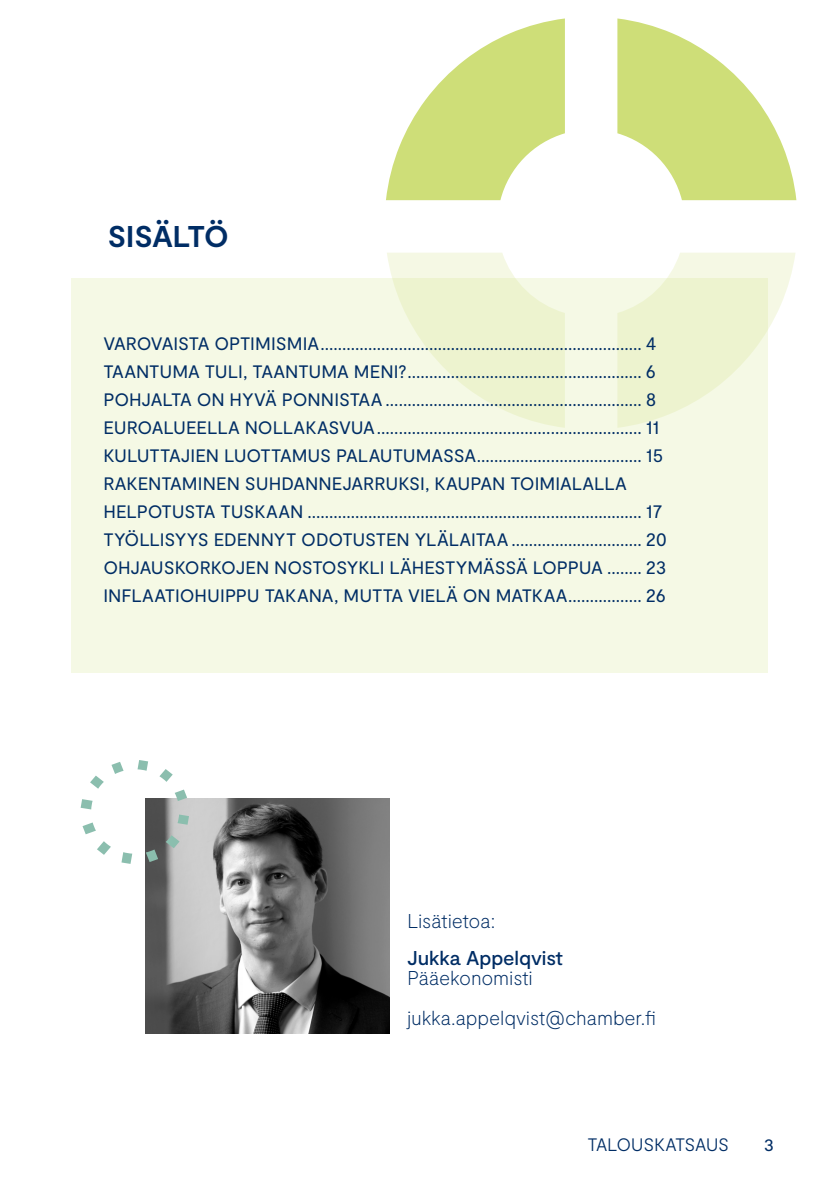
<style>
.page{position:relative;width:840px;height:1191px;background:#fff}
.page>*{position:absolute;margin:0;border:0;box-sizing:border-box;transform-origin:0 0}
.t1{font:700 30px "Moderat";letter-spacing:-.015em;color:#002d65}
.t2{font:100 20px/40px "Moderat";letter-spacing:-.01em;color:#002d65}
.t3{font:500 20px "Moderat";letter-spacing:-.005em;color:#002d65}
.t4{font:18px/28px "Moderat";letter-spacing:-.005em;color:#002d65}
.t5{font:300 18px "Moderat";letter-spacing:-.025em;color:#002d65}
</style>
<div class="page">
<div style="left:71px;top:278px;width:696px;height:394px;background:#f5f9e5"></div>
<svg style="left:387px;top:253px;width:177px;height:175px"></svg>
<svg style="left:617px;top:253px;width:178px;height:175px"></svg>
<svg style="left:386px;top:18px;width:178px;height:182px"></svg>
<svg style="left:617px;top:18px;width:179px;height:182px"></svg>
<img style="left:145px;top:798px;width:245px;height:235px">
<svg style="left:137px;top:760px;width:11px;height:10px"></svg>
<svg style="left:121px;top:852px;width:11px;height:12px"></svg>
<svg style="left:111px;top:762px;width:12px;height:12px"></svg>
<svg style="left:146px;top:849px;width:12px;height:13px"></svg>
<svg style="left:177px;top:814px;width:12px;height:10px"></svg>
<svg style="left:81px;top:799px;width:12px;height:10px"></svg>
<svg style="left:82px;top:822px;width:14px;height:12px"></svg>
<svg style="left:174px;top:789px;width:13px;height:12px"></svg>
<svg style="left:97px;top:841px;width:14px;height:14px"></svg>
<svg style="left:159px;top:769px;width:14px;height:13px"></svg>
<svg style="left:90px;top:775px;width:14px;height:13px"></svg>
<svg style="left:166px;top:835px;width:13px;height:13px"></svg>
<h1 class="t1" style="left:108px;top:219px;width:122px">SISÄLTÖ</h1>
<p class="t4" style="left:103px;top:330px;width:565px">VAROVAISTA OPTIMISMIA.......................................................................... 4<br>TAANTUMA TULI, TAANTUMA MENI?...................................................... 6<br>POHJALTA ON HYVÄ PONNISTAA ........................................................... 8<br>EUROALUEELLA NOLLAKASVUA............................................................. 11<br>KULUTTAJIEN LUOTTAMUS PALAUTUMASSA...................................... 15<br>RAKENTAMINEN SUHDANNEJARRUKSI, KAUPAN TOIMIALALLA HELPOTUSTA TUSKAAN ............................................................................. 17<br>TYÖLLISYYS EDENNYT ODOTUSTEN YLÄLAITAA .............................. 20<br>OHJAUSKORKOJEN NOSTOSYKLI LÄHESTYMÄSSÄ LOPPUA ........ 23<br>INFLAATIOHUIPPU TAKANA, MUTTA VIELÄ ON MATKAA................. 26</p>
<p class="t2" style="left:407px;top:901px;width:90px">Lisätietoa:</p>
<p class="t3" style="left:407px;top:946px;width:157px">Jukka Appelqvist</p>
<p class="t2" style="left:407px;top:957px;width:250px">Pääekonomisti jukka.appelqvist@chamber.fi</p>
<p class="t5" style="left:587px;top:1134px;width:143px">TALOUSKATSAUS</p>
<p class="t4" style="left:763px;top:1131px;width:12px">3</p>
</div>
